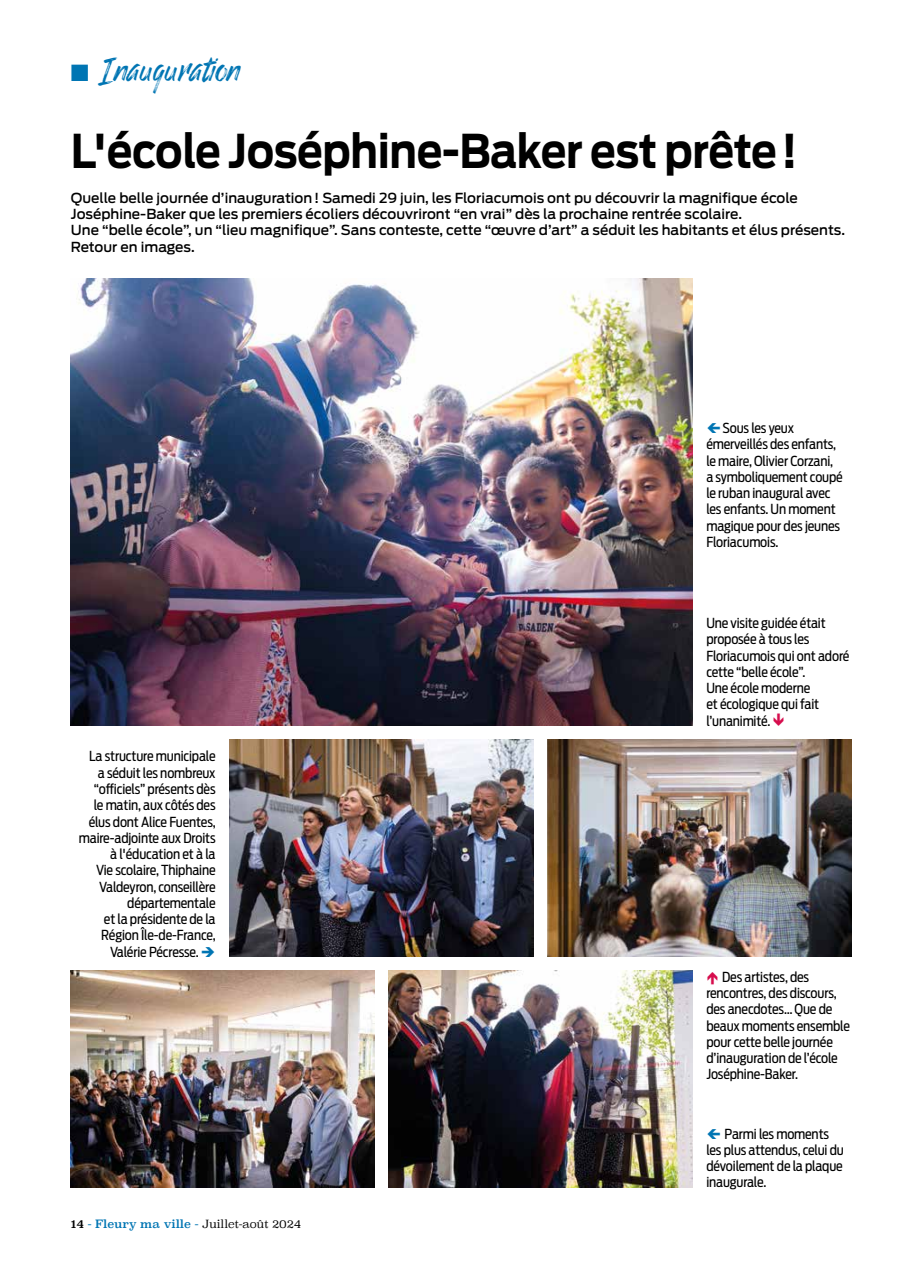
<style>
.page{position:relative;width:922px;height:1276px;background:#fff}
.page>*{position:absolute;margin:0;border:0;box-sizing:border-box;transform-origin:0 0}
.t1{font:700 46.25px "Antenna";letter-spacing:-.01em;color:#000;scale:.9 1}
.t2{font:33.75px "Enjoythe Ride";color:#0075b3}
.t3{font:13.75px/16.2px "Antenna Cond";letter-spacing:-.01em;color:#000}
.t4{font:500 13.75px/16.2px "Antenna";color:#000}
.t5{font:300 11.25px "Superclarendon";letter-spacing:-.01em;color:#000}
.s1{color:#0075b3}
.s2{font-weight:400}
.s3{font-weight:400;color:#0075b3}
</style>
<div class="page">
<img style="left:71px;top:278px;width:621px;height:447px">
<img style="left:230px;top:740px;width:303px;height:216px">
<img style="left:547px;top:740px;width:303px;height:216px">
<img style="left:388px;top:970px;width:304px;height:217px">
<img style="left:71px;top:970px;width:303px;height:217px">
<h2 class="t2" style="left:71px;top:50px;width:171px">■ Inauguration</h2>
<h1 class="t1" style="left:71px;top:124px;width:809px">L'école Joséphine-Baker est prête!</h1>
<p class="t4" style="left:71px;top:190px;width:775px">Quelle belle journée d’inauguration! Samedi 29 juin, les Floriacumois ont pu découvrir la magnifique école Joséphine-Baker que les premiers écoliers découvriront “en vrai” dès la prochaine rentrée scolaire.<br>Une “belle école”, un “lieu magnifique”. Sans conteste, cette “œuvre d’art” a séduit les habitants et élus présents.<br>Retour en images.</p>
<p class="t3" style="left:706px;top:420px;width:138px;text-indent:16px">Sous les yeux émerveillés des enfants, le maire, Olivier Corzani, a symboliquement coupé le ruban inaugural avec les enfants. Un moment magique pour des jeunes<br>Floriacumois.</p>
<p class="t3" style="left:79px;top:748px;width:138px;text-align:right">La structure municipale<br>a séduit les nombreux “officiels” présents dès<br>le matin, aux côtés des élus dont Alice Fuentes, maire-adjointe aux Droits à l'éducation et à la<br>Vie scolaire, Thiphaine<br>Valdeyron, conseillère départementale<br>et la présidente de la<br>Région Île-de-France,<br>Valérie Pécresse. <span class="s1">➔</span></p>
<p class="t5" style="left:71px;top:1216px;width:231px"><span class="s2">14</span> <span class="s3">- Fleury ma ville -</span> Juillet-août 2024</p>
<p class="t3" style="left:706px;top:615px;width:144px">Une visite guidée était proposée à tous les<br>Floriacumois qui ont adoré cette “belle école”.<br>Une école moderne<br>et écologique qui fait l’unanimité.</p>
<p class="t3" style="left:706px;top:968px;width:145px;text-indent:16px">Des artistes, des rencontres, des discours, des anecdotes… Que de beaux moments ensemble pour cette belle journée d’inauguration de l’école<br>Joséphine-Baker.</p>
<p class="t3" style="left:706px;top:1125px;width:139px;text-indent:18px">Parmi les moments les plus attendus, celui du dévoilement de la plaque inaugurale.</p>
</div>
